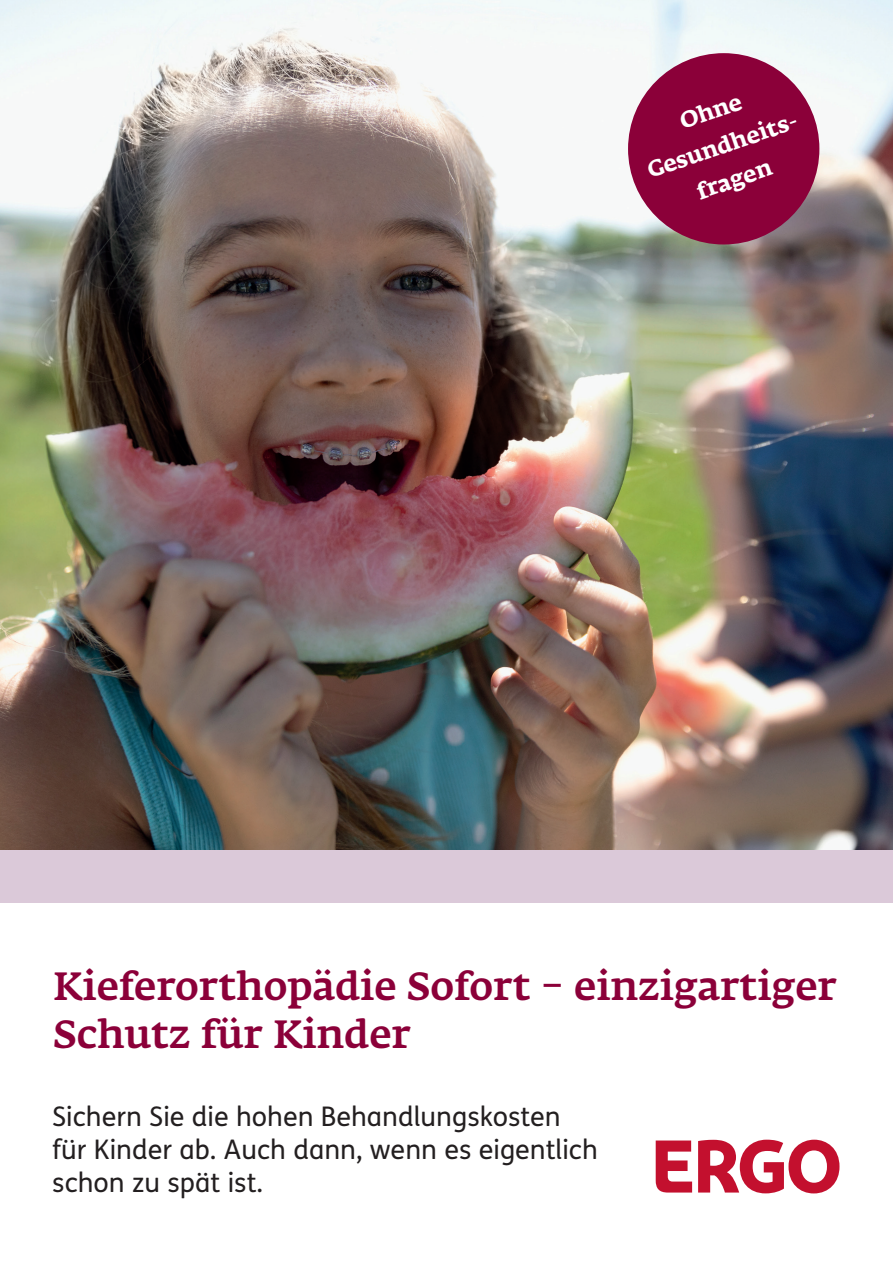
<style>
.page{position:relative;width:893px;height:1263px;background:#fff}
.page>*{position:absolute;margin:0;border:0;box-sizing:border-box;transform-origin:0 0}
.t1{font:500 39px/47.8px "Fedra Serif A Pro";color:#8b0039}
.t2{font:27px/33px "FS Me";color:#231f20}
.t3{font:700 22.5px/36px "Fedra Serif A Pro";color:#fff;text-align:center}
</style>
<div class="page">
<img style="left:0;top:0;width:893px;height:850px">
<div style="left:0;top:850px;width:893px;height:53px;background:#dbc9d9"></div>
<svg style="left:698px;top:1140px;width:141px;height:53px"></svg>
<svg style="left:656px;top:1140px;width:36px;height:52px"></svg>
<div style="left:628px;top:53px;width:191px;height:191px;background:#8b0039;border-radius:50%"></div>
<p class="t3" style="left:631px;top:120px;width:161px;rotate:-19deg">Ohne<br>Gesundheits&shy;fragen</p>
<h1 class="t1" style="left:53px;top:963px;width:785px">Kieferorthopädie Sofort – einzigartiger<br>Schutz für Kinder</h1>
<p class="t2" style="left:52px;top:1100px;width:547px">Sichern Sie die hohen Behandlungskosten für Kinder ab. Auch dann, wenn es eigentlich schon zu spät ist.</p>
</div>
